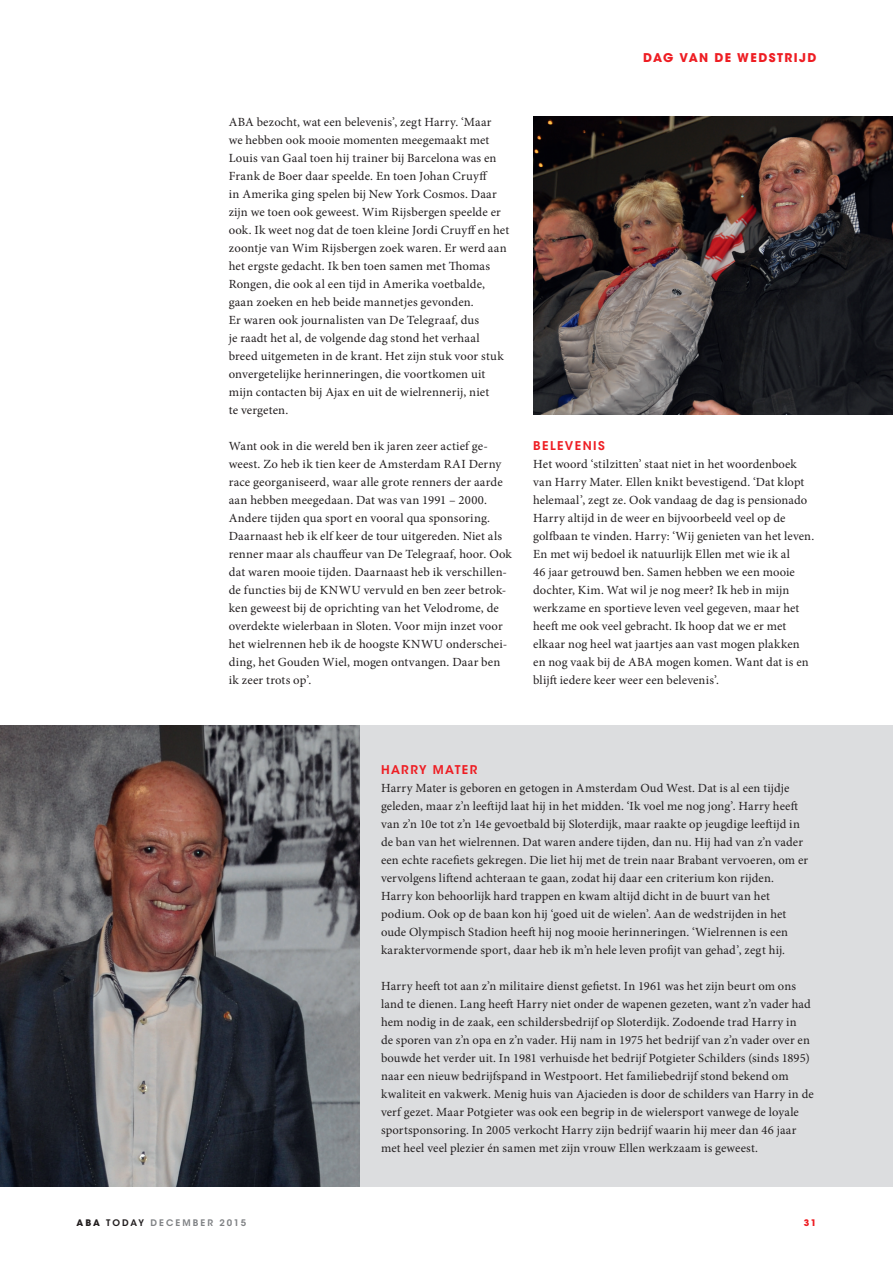
<style>
.page{position:relative;width:893px;height:1263px;background:#fff}
.page>*{position:absolute;margin:0;border:0;box-sizing:border-box;transform-origin:0 0}
.t1{font:12.45px/18px "Minion Pro";letter-spacing:.01em;color:#231f20}
.t2{font:600 12px "ITC Avant Garde Std";letter-spacing:.12em;color:#ee1d23}
.t3{font:700 12px "ITC Avant Garde Std";letter-spacing:.115em;color:#ee1d23}
.t4{font:600 9px "ITC Avant Garde Std";letter-spacing:.23em;color:#808285}
.t5{font:700 9px "ITC Avant Garde Std";color:#ee1d23}
.s1{font-weight:700;color:#231f20}
.s2{color:#231f20}
</style>
<div class="page">
<div style="left:360px;top:725px;width:533px;height:462px;background:#dcdddf"></div>
<img style="left:0;top:725px;width:360px;height:462px">
<img style="left:533px;top:117px;width:360px;height:298px">
<img style="left:0;top:0;width:1px;height:1005px">
<p class="t3" style="left:643px;top:50px;width:175px">DAG VAN DE WEDSTRIJD</p>
<p class="t1" style="left:229px;top:113px;width:282px">ABA bezocht, wat een belevenis’, zegt Harry. ‘Maar<br>we hebben ook mooie momenten meegemaakt met Louis van Gaal toen hij trainer bij Barcelona was en Frank de Boer daar speelde. En toen Johan Cruyff<br>in Amerika ging spelen bij New York Cosmos. Daar zijn we toen ook geweest. Wim Rijsbergen speelde er ook. Ik weet nog dat de toen kleine Jordi Cruyff en het zoontje van Wim Rijsbergen zoek waren. Er werd aan het ergste gedacht. Ik ben toen samen met Thomas Rongen, die ook al een tijd in Amerika voetbalde, gaan zoeken en heb beide mannetjes gevonden.<br>Er waren ook journalisten van De Telegraaf, dus<br>je raadt het al, de volgende dag stond het verhaal breed uitgemeten in de krant. Het zijn stuk voor stuk onvergetelijke herinneringen, die voortkomen uit mijn contacten bij Ajax en uit de wielrennerij, niet<br>te vergeten.</p>
<p class="t1" style="left:229px;top:437px;width:285px">Want ook in die wereld ben ik jaren zeer actief ge&shy;weest. Zo heb ik tien keer de Amsterdam RAI Derny race georganiseerd, waar alle grote renners der aarde aan hebben meegedaan. Dat was van 1991 – 2000.<br>Andere tijden qua sport en vooral qua sponsoring.<br>Daarnaast heb ik elf keer de tour uitgereden. Niet als renner maar als chauffeur van De Telegraaf, hoor. Ook dat waren mooie tijden. Daarnaast heb ik verschillen&shy;de functies bij de KNWU vervuld en ben zeer betrok&shy;ken geweest bij de oprichting van het Velodrome, de overdekte wielerbaan in Sloten. Voor mijn inzet voor het wielrennen heb ik de hoogste KNWU onderschei&shy;ding, het Gouden Wiel, mogen ontvangen. Daar ben ik zeer trots op’.</p>
<p class="t2" style="left:533px;top:438px;width:73px">BELEVENIS</p>
<p class="t1" style="left:533px;top:455px;width:282px">Het woord ‘stilzitten’ staat niet in het woordenboek van Harry Mater. Ellen knikt bevestigend. ‘Dat klopt helemaal’, zegt ze. Ook vandaag de dag is pensionado Harry altijd in de weer en bijvoorbeeld veel op de golfbaan te vinden. Harry: ‘Wij genieten van het leven.<br>En met wij bedoel ik natuurlijk Ellen met wie ik al<br>46 jaar getrouwd ben. Samen hebben we een mooie dochter, Kim. Wat wil je nog meer? Ik heb in mijn werkzame en sportieve leven veel gegeven, maar het heeft me ook veel gebracht. Ik hoop dat we er met elkaar nog heel wat jaartjes aan vast mogen plakken en nog vaak bij de ABA mogen komen. Want dat is en blijft iedere keer weer een belevenis’.</p>
<p class="t2" style="left:381px;top:762px;width:98px">HARRY MATER</p>
<p class="t1" style="left:381px;top:779px;width:429px">Harry Mater is geboren en getogen in Amsterdam Oud West. Dat is al een tijdje geleden, maar z’n leeftijd laat hij in het midden. ‘Ik voel me nog jong’. Harry heeft van z’n 10e tot z’n 14e gevoetbald bij Sloterdijk, maar raakte op jeugdige leeftijd in de ban van het wielrennen. Dat waren andere tijden, dan nu. Hij had van z’n vader een echte racefiets gekregen. Die liet hij met de trein naar Brabant vervoeren, om er vervolgens liftend achteraan te gaan, zodat hij daar een criterium kon rijden.<br>Harry kon behoorlijk hard trappen en kwam altijd dicht in de buurt van het podium. Ook op de baan kon hij ‘goed uit de wielen’. Aan de wedstrijden in het oude Olympisch Stadion heeft hij nog mooie herinneringen. ‘Wielrennen is een karaktervormende sport, daar heb ik m’n hele leven profijt van gehad’, zegt hij.</p>
<p class="t1" style="left:381px;top:977px;width:434px">Harry heeft tot aan z’n militaire dienst gefietst. In 1961 was het zijn beurt om ons land te dienen. Lang heeft Harry niet onder de wapenen gezeten, want z’n vader had hem nodig in de zaak, een schildersbedrijf op Sloterdijk. Zodoende trad Harry in<br>de sporen van z’n opa en z’n vader. Hij nam in 1975 het bedrijf van z’n vader over en bouwde het verder uit. In 1981 verhuisde het bedrijf Potgieter Schilders (sinds 1895) naar een nieuw bedrijfspand in Westpoort. Het familiebedrijf stond bekend om kwaliteit en vakwerk. Menig huis van Ajacieden is door de schilders van Harry in de verf gezet. Maar Potgieter was ook een begrip in de wielersport vanwege de loyale sportsponsoring. In 2005 verkocht Harry zijn bedrijf waarin hij meer dan 46 jaar met heel veel plezier én samen met zijn vrouw Ellen werkzaam is geweest.</p>
<p class="t4" style="left:77px;top:1217px;width:171px"><span class="s1">ABA</span> <span class="s2">TODAY</span> DECEMBER 2015</p>
<p class="t5" style="left:804px;top:1217px;width:14px">31</p>
</div>
